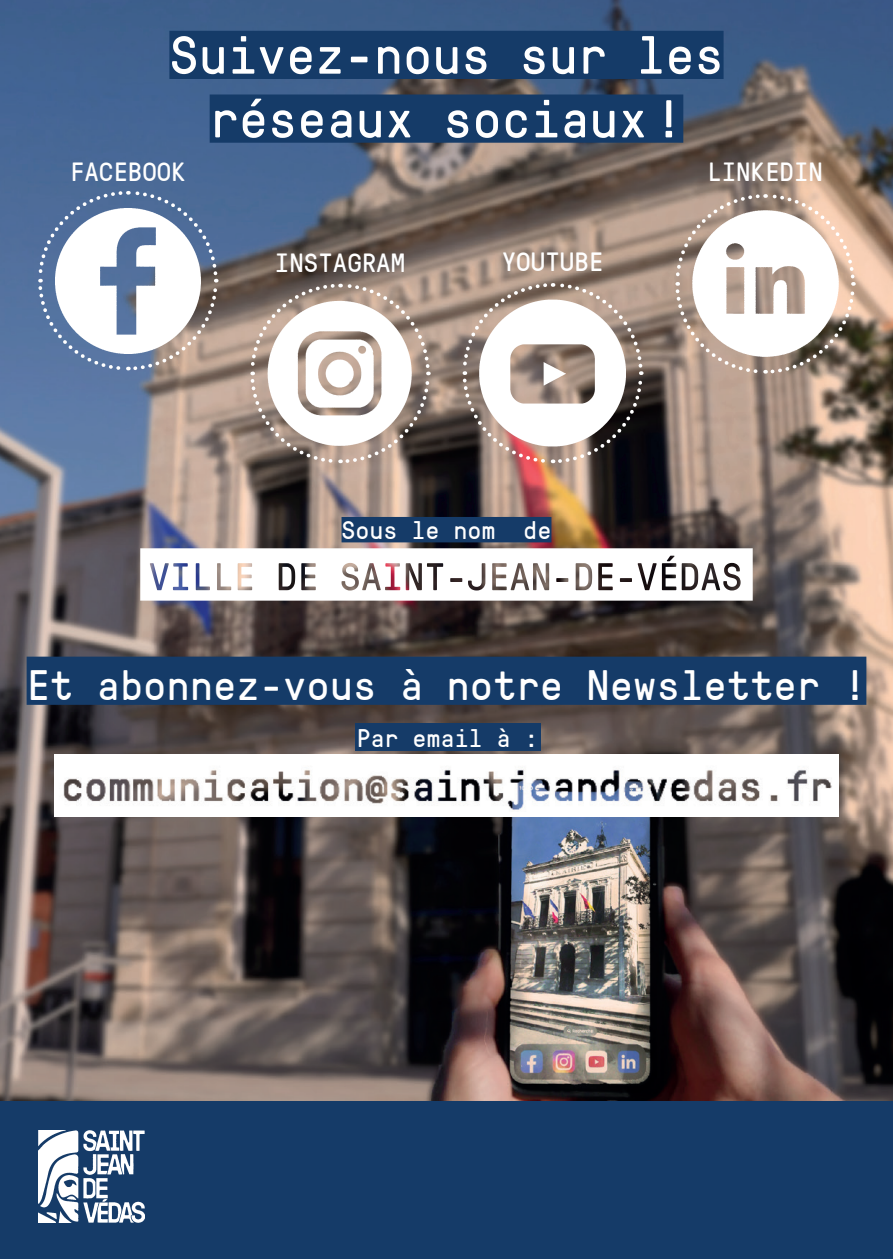
<style>
.page{position:relative;width:893px;height:1259px;background:#fff}
.page>*{position:absolute;margin:0;border:0;box-sizing:border-box;transform-origin:0 0}
.t1{font:53.1px/63.6px "GT Pressura Mono";color:#fff;text-align:center}
.t2{font:42.3px "GT Pressura Mono";color:#fff}
.t3{font:26.4px "GT Pressura Mono";color:#fff}
.t4{font:25.5px "GT Pressura Mono";color:#fff}
</style>
<div class="page">
<img style="left:0;top:0;width:893px;height:1101px">
<div style="left:169px;top:31px;width:555px;height:48px;background:#153b68"></div>
<div style="left:210px;top:94px;width:473px;height:49px;background:#153b68"></div>
<svg style="left:36px;top:189px;width:183px;height:183px"></svg>
<svg style="left:248px;top:282px;width:184px;height:183px"></svg>
<svg style="left:673px;top:192px;width:184px;height:183px"></svg>
<svg style="left:461px;top:281px;width:183px;height:184px"></svg>
<svg style="left:140px;top:548px;width:613px;height:52px"></svg>
<div style="left:0;top:1101px;width:893px;height:158px;background:#153b68"></div>
<img style="left:38px;top:1130px;width:106px;height:92px">
<div style="left:341px;top:517px;width:210px;height:25px;background:#153b68"></div>
<div style="left:27px;top:656px;width:839px;height:49px;background:#153b68"></div>
<div style="left:355px;top:723px;width:185px;height:27px;background:#153b68"></div>
<img style="left:54px;top:754px;width:785px;height:62px">
<p class="t1" style="left:169px;top:20px;width:556px">Suivez-nous sur les réseaux sociaux !</p>
<p class="t3" style="left:70px;top:153px;width:117px">FACEBOOK</p>
<p class="t3" style="left:707px;top:153px;width:117px">LINKEDIN</p>
<p class="t3" style="left:275px;top:243px;width:132px">INSTAGRAM</p>
<p class="t3" style="left:502px;top:243px;width:103px">YOUTUBE</p>
<p class="t4" style="left:341px;top:512px;width:211px">Sous le nom de</p>
<p class="t2" style="left:27px;top:654px;width:841px">Et abonnez-vous à notre Newsletter !</p>
<p class="t4" style="left:356px;top:719px;width:183px">Par email à :</p>
</div>
